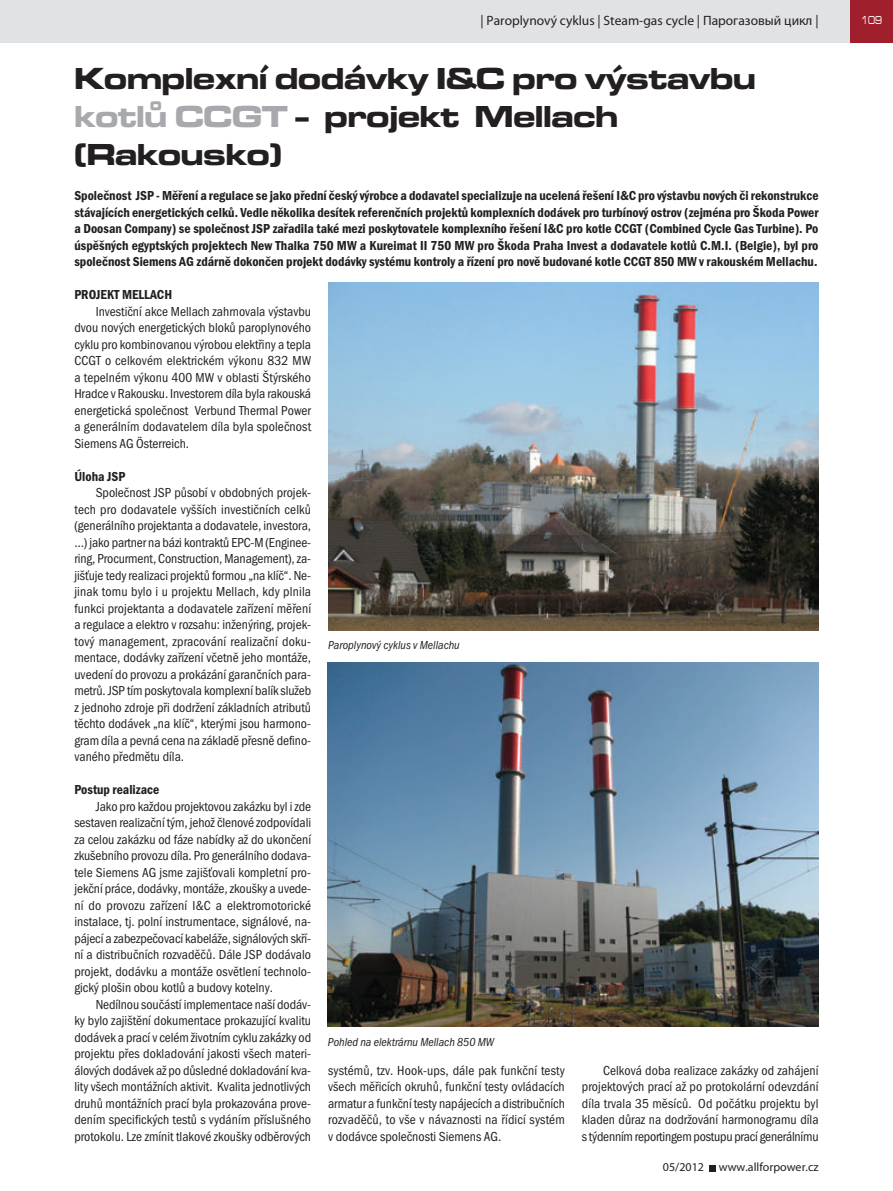
<style>
.page{position:relative;width:893px;height:1191px;background:#fff}
.page>*{position:absolute;margin:0;border:0;box-sizing:border-box;transform-origin:0 0}
.t1{font:700 expanded 31.5px/37.8px "Microgramma DOT";color:#231f20}
.t2{font:13.5px/16.5px "Franklin Got Itc TOT Boo Con";color:#231f20;text-align:justify}
.t3{font:13.5px/16.5px "Franklin Got Itc TOT Dem Con";color:#231f20;text-align:justify}
.t4{font:13.5px "Myriad Pro";color:#231f20}
.t5{font:12px "Franklin Got Itc TOT Boo Con Ita";color:#231f20}
.t6{font:12px "Myriad Pro";color:#231f20}
.t7{font:500 expanded 12px "Microgramma DOT";color:#fff;scale:.7 1}
.s1{color:#a8a9ad}
</style>
<div class="page">
<div style="left:0;top:0;width:850px;height:43px;background:#e1e2e4"></div>
<div style="left:850px;top:0;width:43px;height:43px;background:#9f202c"></div>
<svg style="left:709px;top:1165px;width:6px;height:6px"></svg>
<img style="left:328px;top:283px;width:491px;height:348px">
<img style="left:328px;top:662px;width:490px;height:365px">
<p class="t4" style="left:480px;top:15px;width:340px">| Paroplynový cyklus | Steam-gas cycle | Парогазовый цикл |</p>
<h1 class="t1" style="left:74px;top:63px;width:683px">Komplexní dodávky I&amp;C pro výstavbu <span class="s1">kotlů CCGT</span> - projekt Mellach (Rakousko)</h1>
<p class="t3" style="left:74px;top:187px;width:746px">Společnost JSP - Měření a regulace se jako přední český výrobce a dodavatel specializuje na ucelená řešení I&amp;C pro výstavbu nových či rekonstrukce stávajících energetických celků. Vedle několika desítek referenčních projektů komplexních dodávek pro turbínový ostrov (zejména pro Škoda Power a Doosan Company) se společnost JSP zařadila také mezi poskytovatele komplexního řešení I&amp;C pro kotle CCGT (Combined Cycle Gas Turbine). Po úspěšných egyptských projektech New Thalka 750 MW a Kureimat II 750 MW pro Škoda Praha Invest a dodavatele kotlů C.M.I. (Belgie), byl pro společnost Siemens AG zdárně dokončen projekt dodávky systému kontroly a řízení pro nově budované kotle CCGT 850 MW v rakouském Mellachu.</p>
<p class="t3" style="left:74px;top:286px;width:99px">PROJEKT MELLACH</p>
<p class="t2" style="left:74px;top:303px;width:238px;text-indent:21px">Investiční akce Mellach zahrnovala výstavbu dvou nových energetických bloků paroplynového cyklu pro kombinovanou výrobou elektřiny a tepla CCGT o celkovém elektrickém výkonu 832 MW a tepelném výkonu 400 MW v oblasti Štýrského Hradce v Rakousku. Investorem díla byla rakouská energetická společnost Verbund Thermal Power a generálním dodavatelem díla byla společnost Siemens AG Österreich.</p>
<p class="t3" style="left:74px;top:468px;width:52px">Úloha JSP</p>
<p class="t2" style="left:74px;top:484px;width:238px;text-indent:21px">Společnost JSP působí v obdobných projek&shy;tech pro dodavatele vyšších investičních celků (generálního projektanta a dodavatele, investora, …) jako partner na bázi kontraktů EPC-M (Enginee&shy;ring, Procurment, Construction, Management), za&shy;jišťuje tedy realizaci projektů formou „na klíč“. Ne&shy;jinak tomu bylo i u projektu Mellach, kdy plnila funkci projektanta a dodavatele zařízení měření a regulace a elektro v rozsahu: inženýring, projek&shy;tový management, zpracování realizační doku&shy;mentace, dodávky zařízení včetně jeho montáže, uvedení do provozu a prokázání garančních para&shy;metrů. JSP tím poskytovala komplexní balík služeb z jednoho zdroje při dodržení základních atributů těchto dodávek „na klíč“, kterými jsou harmono&shy;gram díla a pevná cena na základě přesně defino&shy;vaného předmětu díla.</p>
<p class="t3" style="left:74px;top:781px;width:86px">Postup realizace</p>
<p class="t2" style="left:74px;top:798px;width:238px;text-indent:21px">Jako pro každou projektovou zakázku byl i zde sestaven realizační tým, jehož členové zodpovídali za celou zakázku od fáze nabídky až do ukončení zkušebního provozu díla. Pro generálního dodava&shy;tele Siemens AG jsme zajišťovali kompletní pro&shy;jekční práce, dodávky, montáže, zkoušky a uvede&shy;ní do provozu zařízení I&amp;C a elektromotorické instalace, tj. polní instrumentace, signálové, na&shy;pájecí a zabezpečovací kabeláže, signálových skří&shy;ní a distribučních rozvaděčů. Dále JSP dodávalo projekt, dodávku a montáže osvětlení technolo&shy;gický plošin obou kotlů a budovy kotelny.</p>
<p class="t2" style="left:74px;top:996px;width:238px;text-indent:21px">Nedílnou součástí implementace naší dodáv&shy;ky bylo zajištění dokumentace prokazující kvalitu dodávek a prací v celém životním cyklu zakázky od projektu přes dokladování jakosti všech materi&shy;álových dodávek až po důsledné dokladování kva&shy;lity všech montážních aktivit. Kvalita jednotlivých druhů montážních prací byla prokazována prove&shy;dením specifických testů s vydáním příslušného protokolu. Lze zmínit tlakové zkoušky odběrových</p>
<p class="t5" style="left:328px;top:639px;width:133px">Paroplynový cyklus v Mellachu</p>
<p class="t5" style="left:328px;top:1035px;width:168px">Pohled na elektrárnu Mellach 850 MW</p>
<p class="t2" style="left:328px;top:1062px;width:238px">systémů, tzv. Hook-ups, dále pak funkční testy všech měřicích okruhů, funkční testy ovládacích armatur a funkční testy napájecích a distribučních rozvaděčů, to vše v návaznosti na řídicí systém v dodávce společnosti Siemens AG.</p>
<p class="t2" style="left:582px;top:1062px;width:238px;text-indent:21px">Celková doba realizace zakázky od zahájení projektových prací až po protokolární odevzdání díla trvala 35 měsíců. Od počátku projektu byl kladen důraz na dodržování harmonogramu díla s týdenním reportingem postupu prací generálnímu</p>
<p class="t6" style="left:663px;top:1162px;width:157px">05/2012 www.allforpower.cz</p>
<p class="t7" style="left:861px;top:13px;width:31px">109</p>
</div>
